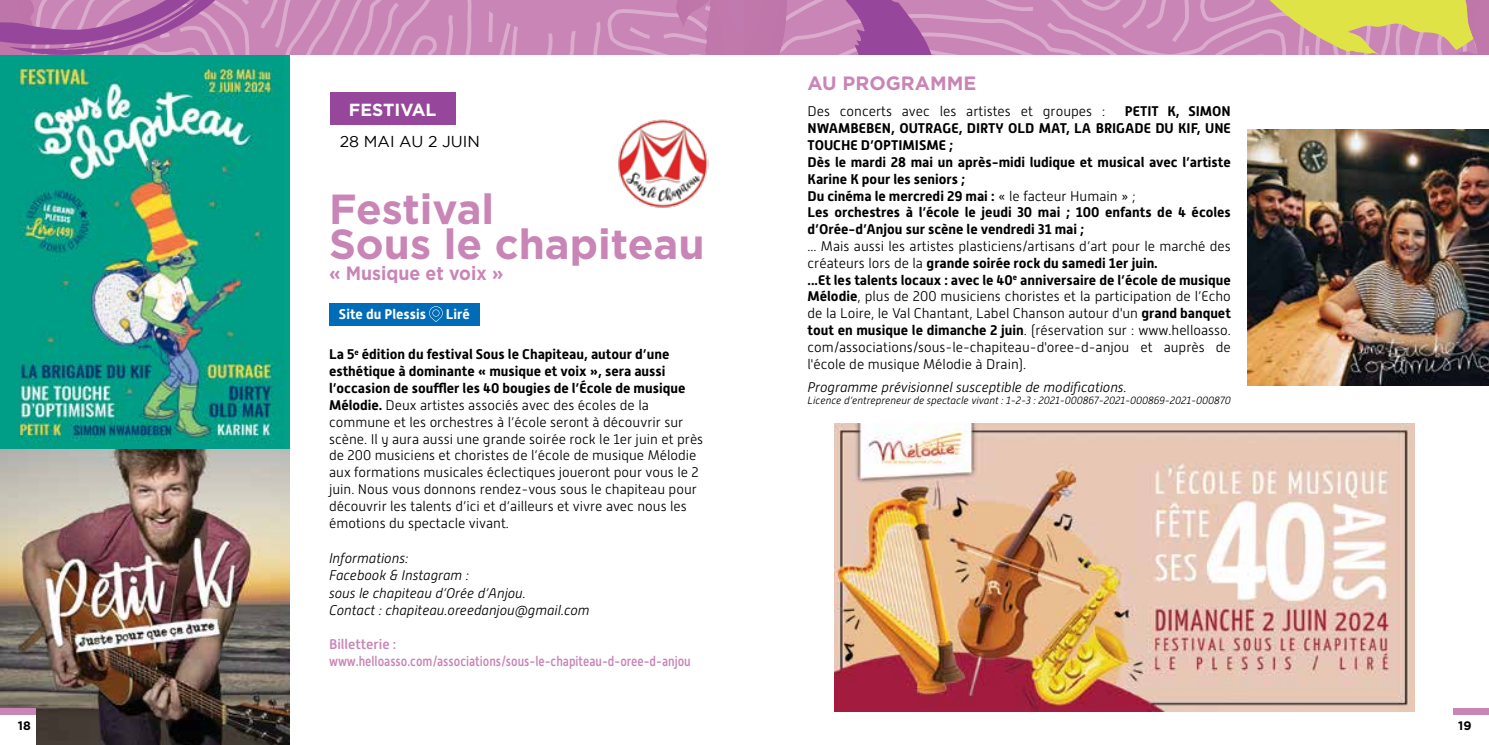
<style>
.page{position:relative;width:1489px;height:745px;background:#fff}
.page>*{position:absolute;margin:0;border:0;box-sizing:border-box;transform-origin:0 0}
.t1{font:700 42px/35px "Gotham";color:#c985b6}
.t2{font:700 19.25px "Gotham";color:#c985b6;scale:.92 1}
.t3{font:700 19.25px "Gotham";color:#c985b6}
.t4{font:700 17.5px "Gotham";color:#fff}
.t5{font:15.75px "Gotham";color:#000}
.t6{font:300 14px/16.8px "Alwyn New";color:#000}
.t7{font:700 14px/16.8px "Alwyn New";color:#000}
.t8{font:italic 300 14px/17.5px "Alwyn New";color:#000}
.t9{font:500 14px/16.8px "Alwyn New";color:#c985b6}
.t10{font:700 14px "Alwyn New";color:#fff}
.t11{font:700 12.25px "Gotham";color:#000}
.t12{font:italic 300 10.5px "Alwyn New";color:#000}
.s1{font-weight:700}
.s2{font-weight:300}
</style>
<div class="page">
<img style="left:0;top:55px;width:289px;height:394px">
<img style="left:0;top:449px;width:289px;height:295px">
<img style="left:1247px;top:129px;width:241px;height:256px">
<div style="left:329px;top:303px;width:151px;height:23px;background:#006cb7"></div>
<svg style="left:429px;top:306px;width:14px;height:16px"></svg>
<div style="left:330px;top:92px;width:125px;height:34px;background:#97479b"></div>
<img style="left:618px;top:119px;width:90px;height:89px">
<img style="left:834px;top:423px;width:580px;height:287px">
<svg style="left:0;top:0;width:1489px;height:55px;background:#c78aac"></svg>
<div style="left:0;top:710px;width:36px;height:34px;background:#fff"></div>
<div style="left:0;top:707px;width:36px;height:6px;background:#c985b6"></div>
<div style="left:1452px;top:707px;width:36px;height:6px;background:#c985b6"></div>
<p class="t4" style="left:349px;top:98px;width:89px">FESTIVAL</p>
<p class="t5" style="left:340px;top:133px;width:142px">28 MAI AU 2 JUIN</p>
<h1 class="t1" style="left:329px;top:191px;width:377px">Festival<br>Sous le chapiteau</h1>
<h2 class="t2" style="left:329px;top:260px;width:191px">« Musique et voix »</h2>
<p class="t10" style="left:339px;top:305px;width:89px">Site du Plessis</p>
<p class="t10" style="left:446px;top:305px;width:25px">Liré</p>
<p class="t6" style="left:329px;top:346px;width:376px"><span class="s1">La 5</span><sup>e</sup> <span class="s1">édition du festival Sous le Chapiteau, autour d’une esthétique à dominante « musique et voix », sera aussi l’occasion de souffler les 40 bougies de l’École de musique Mélodie.</span> Deux artistes associés avec des écoles de la commune et les orchestres à l’école seront à découvrir sur scène. Il y aura aussi une grande soirée rock le 1er juin et près de 200 musiciens et choristes de l’école de musique Mélodie aux formations musicales éclectiques joueront pour vous le 2 juin. Nous vous donnons rendez-vous sous le chapiteau pour découvrir les talents d’ici et d’ailleurs et vivre avec nous les émotions du spectacle vivant.</p>
<p class="t8" style="left:329px;top:548px;width:262px">Informations:<br>Facebook &amp; Instagram :<br>sous le chapiteau d’Orée d’Anjou.<br>Contact : chapiteau.oreedanjou@gmail.com</p>
<p class="t9" style="left:329px;top:635px;width:363px">Billetterie : www.helloasso.com/associations/sous-le-chapiteau-d-oree-d-anjou</p>
<h2 class="t3" style="left:807px;top:70px;width:170px">AU PROGRAMME</h2>
<p class="t6" style="left:807px;top:103px;width:299px">Des concerts avec les artistes et groupes :</p>
<p class="t7" style="left:807px;top:103px;width:425px;text-indent:317px">PETIT K, SIMON NWAMBEBEN, OUTRAGE, DIRTY OLD MAT, LA BRIGADE DU KIF, UNE TOUCHE D’OPTIMISME ;<br>Dès le mardi 28 mai un après-midi ludique et musical avec l’artiste Karine K pour les seniors ;<br>Du cinéma le mercredi 29 mai : <span class="s2">« le facteur Humain » ;<br></span>Les orchestres à l’école le jeudi 30 mai ; 100 enfants de 4 écoles d’Orée-d’Anjou sur scène le vendredi 31 mai ;</p>
<p class="t6" style="left:807px;top:238px;width:425px">... Mais aussi les artistes plasticiens/artisans d’art pour le marché des créateurs lors de la <span class="s1">grande soirée rock du samedi 1er juin.<br>...Et les talents locaux : avec le 40</span><sup>e</sup> <span class="s1">anniversaire de l’école de musique Mélodie</span>, plus de 200 musiciens choristes et la participation de l’Echo de la Loire, le Val Chantant, Label Chanson autour d'un <span class="s1">grand banquet tout en musique le dimanche 2 juin</span>. (réservation sur : www.helloasso. com/associations/sous-le-chapiteau-d'oree-d-anjou et auprès de l'école de musique Mélodie à Drain).</p>
<p class="t8" style="left:807px;top:378px;width:321px">Programme prévisionnel susceptible de modifications.</p>
<p class="t12" style="left:807px;top:394px;width:425px">Licence d’entrepreneur de spectacle vivant : 1-2-3 : 2021-000867-2021-000869-2021-000870</p>
<p class="t11" style="left:18px;top:717px;width:14px">18</p>
<p class="t11" style="left:1457px;top:717px;width:15px">19</p>
</div>
